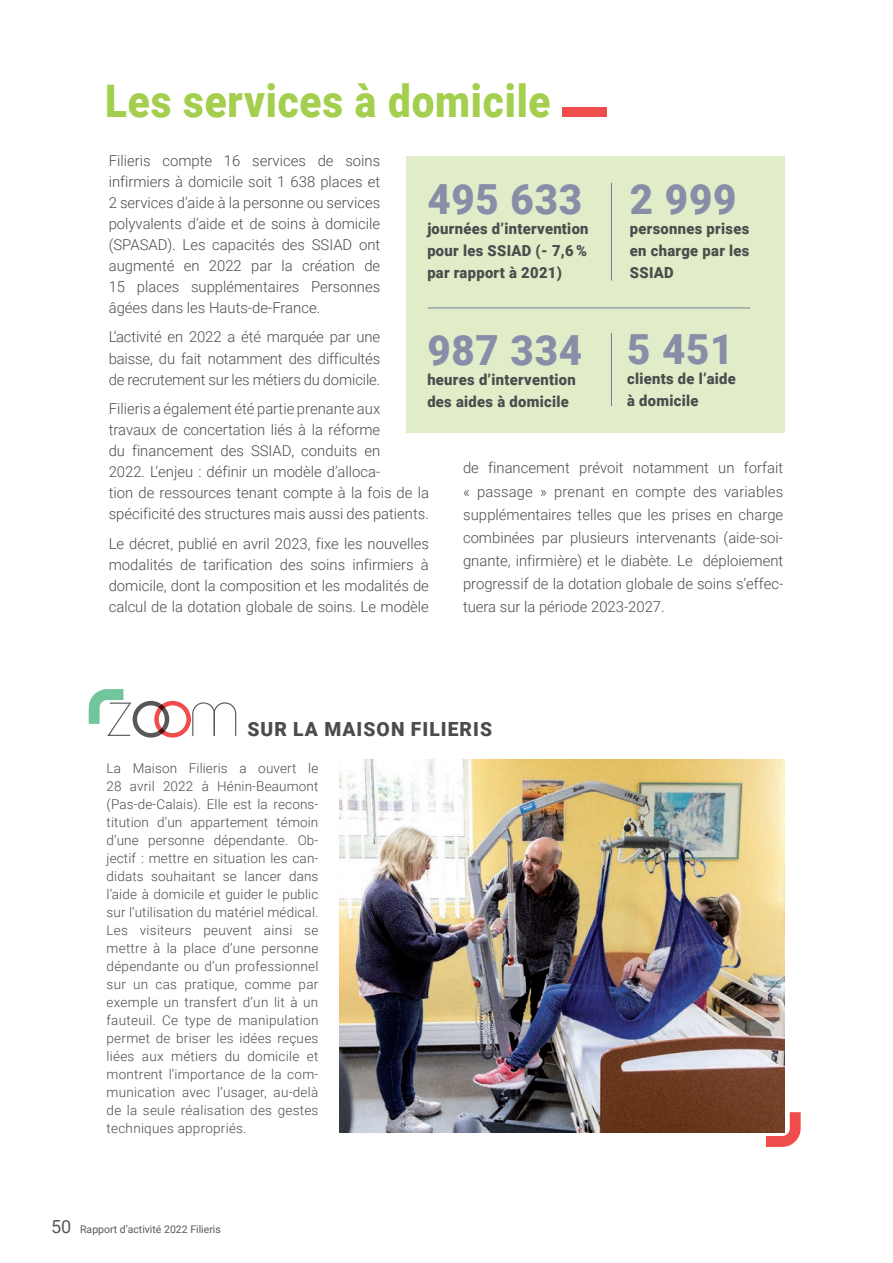
<style>
.page{position:relative;width:893px;height:1263px;background:#fff}
.page>*{position:absolute;margin:0;border:0;box-sizing:border-box;transform-origin:0 0}
.t1{font:900 45px "Roboto";letter-spacing:.02em;color:#a4cf4e;scale:.9 1}
.t2{font:900 41.55px "Roboto";letter-spacing:.02em;color:#898ea8}
.t3{font:900 19.5px "Roboto";letter-spacing:.055em;color:#4b4c4d}
.t4{font:900 15.3px/22.2px "Roboto";letter-spacing:.02em;color:#4b4c4d;text-align:justify}
.t5{font:300 15px/21px "Roboto";color:#4b4c4d;text-align:justify}
.t6{font:300 13.5px/18px "Roboto";letter-spacing:.02em;color:#4b4c4d;text-align:justify}
.t7{font:10.5px "Roboto";color:#57585a}
.s1{font-size:18px}
</style>
<div class="page">
<div style="left:562px;top:108px;width:45px;height:9px;background:#ef4d4b"></div>
<div style="left:406px;top:156px;width:378px;height:276px;background:#e0edc8"></div>
<hr style="left:611px;top:183px;width:1px;height:98px;background:#767e9a">
<hr style="left:611px;top:333px;width:1px;height:73px;background:#767e9a">
<hr style="left:428px;top:308px;width:322px;height:1px;background:#767e9a">
<svg style="left:88px;top:689px;width:149px;height:48px"></svg>
<svg style="left:755px;top:1101px;width:46px;height:46px"></svg>
<img style="left:340px;top:759px;width:444px;height:373px">
<h1 class="t1" style="left:105px;top:70px;width:497px">Les services à domicile</h1>
<p class="t5" style="left:109px;top:149px;width:273px">Filieris compte 16 services de soins infirmiers à domicile soit 1 638 places et 2 services d’aide à la personne ou services polyvalents d’aide et de soins à domicile (SPASAD). Les capacités des SSIAD ont augmenté en 2022 par la création de 15 places supplémentaires Personnes âgées dans les Hauts-de-France.</p>
<p class="t5" style="left:109px;top:326px;width:273px">L’activité en 2022 a été marquée par une baisse, du fait notamment des difficultés de recrutement sur les métiers du domicile.</p>
<p class="t5" style="left:109px;top:398px;width:322px;text-align:left">Filieris a également été partie prenante aux travaux de concertation liés à la réforme<br>du financement des SSIAD, conduits en<br>2022. L’enjeu : définir un modèle d’alloca-<br>tion de ressources tenant compte à la fois de la spécificité des structures mais aussi des patients.</p>
<p class="t5" style="left:109px;top:532px;width:322px">Le décret, publié en avril 2023, fixe les nouvelles modalités de tarification des soins infirmiers à domicile, dont la composition et les modalités de calcul de la dotation globale de soins. Le modèle</p>
<h2 class="t2" style="left:427px;top:170px;width:156px">495 633</h2>
<p class="t4" style="left:427px;top:217px;width:163px">journées d’intervention pour les SSIAD (- 7,6 % par rapport à 2021)</p>
<h2 class="t2" style="left:630px;top:170px;width:108px">2 999</h2>
<p class="t4" style="left:630px;top:217px;width:121px">personnes prises en charge par les SSIAD</p>
<h2 class="t2" style="left:627px;top:320px;width:108px">5 451</h2>
<p class="t4" style="left:627px;top:367px;width:110px">clients de l’aide à domicile</p>
<h2 class="t2" style="left:427px;top:321px;width:156px">987 334</h2>
<p class="t4" style="left:427px;top:368px;width:150px">heures d’intervention des aides à domicile</p>
<p class="t5" style="left:463px;top:456px;width:322px;line-height:23.1px">de financement prévoit notamment un forfait « passage » prenant en compte des variables supplémentaires telles que les prises en charge combinées par plusieurs intervenants (aide-soi&shy;gnante, infirmière) et le diabète. Le déploiement progressif de la dotation globale de soins s’effec&shy;tuera sur la période 2023-2027.</p>
<h3 class="t3" style="left:247px;top:715px;width:246px">SUR LA MAISON FILIERIS</h3>
<p class="t6" style="left:107px;top:759px;width:213px">La Maison Filieris a ouvert le 28 avril 2022 à Hénin-Beaumont (Pas-de-Calais). Elle est la recons&shy;titution d’un appartement témoin d’une personne dépendante. Ob&shy;jectif : mettre en situation les can&shy;didats souhaitant se lancer dans l’aide à domicile et guider le public sur l’utilisation du matériel médical.<br>Les visiteurs peuvent ainsi se mettre à la place d’une personne dépendante ou d’un professionnel sur un cas pratique, comme par exemple un transfert d’un lit à un fauteuil. Ce type de manipulation permet de briser les idées reçues liées aux métiers du domicile et montrent l’importance de la com&shy;munication avec l’usager, au-delà de la seule réalisation des gestes techniques appropriés.</p>
<p class="t7" style="left:51px;top:1222px;width:171px"><span class="s1">50</span> Rapport d’activité 2022 Filieris</p>
</div>
